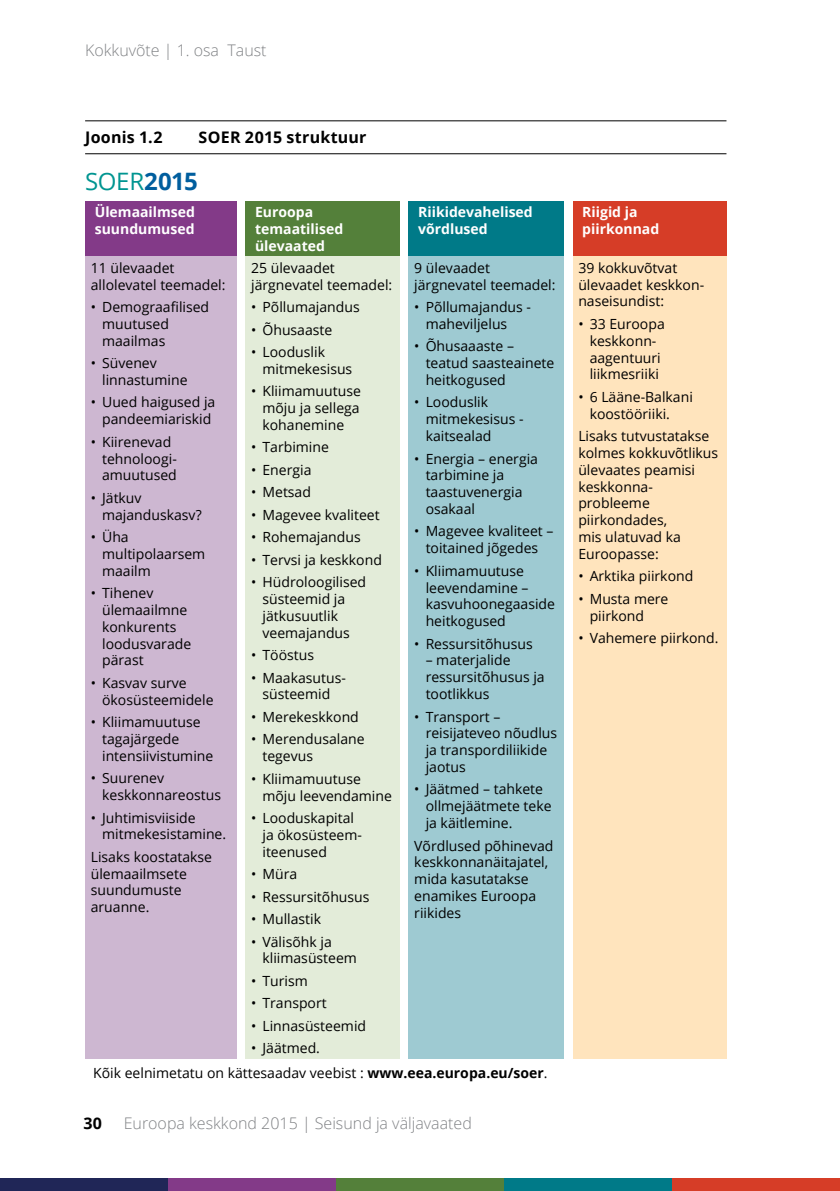
<style>
.page{position:relative;width:840px;height:1191px;background:#fff}
.page>*{position:absolute;margin:0;border:0;box-sizing:border-box;transform-origin:0 0}
.t1{font:24px "Open Sans";color:#009591}
.t2{font:300 16px "Open Sans";color:#808285}
.t3{font:700 16px "Open Sans";letter-spacing:.015em;color:#000}
.t4{font:14px/16.8px "Open Sans";color:#000}
.t5{font:700 14px/16.8px "Open Sans";color:#fff}
.s1{font-weight:700;color:#005e9e}
.s2{font-weight:700}
</style>
<div class="page">
<div style="left:0;top:1178px;width:168px;height:13px;background:#202657"></div>
<div style="left:168px;top:1178px;width:168px;height:13px;background:#833a88"></div>
<div style="left:336px;top:1178px;width:167px;height:13px;background:#54803a"></div>
<div style="left:503px;top:1178px;width:168px;height:13px;background:#007a88"></div>
<div style="left:671px;top:1178px;width:168px;height:13px;background:#d63d27"></div>
<hr style="left:85px;top:120px;width:641px;height:1px;background:#000">
<hr style="left:85px;top:153px;width:641px;height:1px;background:#000">
<div style="left:85px;top:201px;width:152px;height:55px;background:#833a88"></div>
<div style="left:245px;top:201px;width:155px;height:55px;background:#54803a"></div>
<div style="left:408px;top:201px;width:156px;height:55px;background:#007a88"></div>
<div style="left:572px;top:201px;width:154px;height:55px;background:#d63d27"></div>
<div style="left:85px;top:256px;width:152px;height:802px;background:#cdb7d1"></div>
<div style="left:245px;top:256px;width:155px;height:802px;background:#e3ecd9"></div>
<div style="left:408px;top:256px;width:156px;height:802px;background:#9ecad2"></div>
<div style="left:572px;top:256px;width:154px;height:802px;background:#ffe4bd"></div>
<p class="t2" style="left:85px;top:39px;width:183px">Kokkuvõte | 1. osa Taust</p>
<p class="t3" style="left:85px;top:126px;width:79px">Joonis 1.2</p>
<p class="t3" style="left:198px;top:126px;width:169px">SOER 2015 struktuur</p>
<h1 class="t1" style="left:85px;top:165px;width:114px">SOER<span class="s1">2015</span></h1>
<p class="t5" style="left:95px;top:203px;width:102px">Ülemaailmsed suundumused</p>
<p class="t5" style="left:255px;top:203px;width:89px">Euroopa temaatilised ülevaated</p>
<p class="t5" style="left:418px;top:203px;width:116px">Riikidevahelised võrdlused</p>
<p class="t5" style="left:582px;top:203px;width:78px">Riigid ja piirkonnad</p>
<p class="t4" style="left:91px;top:259px;width:136px">11 ülevaadet allolevatel teemadel:</p>
<p class="t4" style="left:102px;top:298px;width:108px;text-indent:-11px">• Demograafilised muutused maailmas</p>
<p class="t4" style="left:102px;top:354px;width:87px;text-indent:-11px">• Süvenev linnastumine</p>
<p class="t4" style="left:91px;top:393px;width:126px;text-align:center">• Uued haigused ja pandeemiariskid</p>
<p class="t4" style="left:102px;top:433px;width:76px;text-indent:-11px">• Kiirenevad tehnoloogi&shy;amuutused</p>
<p class="t4" style="left:102px;top:489px;width:101px;text-indent:-11px">• Jätkuv majanduskasv?</p>
<p class="t4" style="left:102px;top:528px;width:105px;text-indent:-11px">• Üha multipolaarsem maailm</p>
<p class="t4" style="left:102px;top:584px;width:91px;text-indent:-11px">• Tihenev ülemaailmne konkurents loodusvarade pärast</p>
<p class="t4" style="left:102px;top:674px;width:113px;text-indent:-11px">• Kasvav surve ökosüsteemidele</p>
<p class="t4" style="left:102px;top:713px;width:113px;text-indent:-11px">• Kliimamuutuse tagajärgede intensiivistumine</p>
<p class="t4" style="left:102px;top:769px;width:120px;text-indent:-11px">• Suurenev keskkonnareostus</p>
<p class="t4" style="left:102px;top:808px;width:125px;text-indent:-11px">• Juhtimisviiside mitmekesistamine.</p>
<p class="t4" style="left:91px;top:848px;width:123px">Lisaks koostatakse ülemaailmsete suundumuste aruanne.</p>
<p class="t4" style="left:251px;top:259px;width:143px">25 ülevaadet järgnevatel teemadel:</p>
<p class="t4" style="left:251px;top:298px;width:110px">• Põllumajandus</p>
<p class="t4" style="left:251px;top:321px;width:83px">• Õhusaaste</p>
<p class="t4" style="left:262px;top:343px;width:91px;text-indent:-11px">• Looduslik mitmekesisus</p>
<p class="t4" style="left:262px;top:382px;width:100px;text-align:justify;text-indent:-11px">• Kliimamuutuse mõju ja sellega kohanemine</p>
<p class="t4" style="left:251px;top:438px;width:79px">• Tarbimine</p>
<p class="t4" style="left:251px;top:461px;width:62px">• Energia</p>
<p class="t4" style="left:251px;top:483px;width:61px">• Metsad</p>
<p class="t4" style="left:251px;top:506px;width:130px">• Magevee kvaliteet</p>
<p class="t4" style="left:251px;top:528px;width:111px">• Rohemajandus</p>
<p class="t4" style="left:251px;top:551px;width:132px">• Tervsi ja keskkond</p>
<p class="t4" style="left:262px;top:573px;width:105px;text-indent:-11px">• Hüdroloogilised süsteemid ja jätkusuutlik veemajandus</p>
<p class="t4" style="left:251px;top:646px;width:64px">• Tööstus</p>
<p class="t4" style="left:251px;top:669px;width:96px;text-align:center">• Maakasutus&shy;süsteemid</p>
<p class="t4" style="left:251px;top:708px;width:109px">• Merekeskkond</p>
<p class="t4" style="left:262px;top:730px;width:104px;text-indent:-11px">• Merendusalane tegevus</p>
<p class="t4" style="left:262px;top:770px;width:131px;text-indent:-11px">• Kliimamuutuse mõju leevendamine</p>
<p class="t4" style="left:262px;top:809px;width:101px;text-indent:-11px">• Looduskapital ja ökosüsteem&shy;iteenused</p>
<p class="t4" style="left:251px;top:865px;width:48px">• Müra</p>
<p class="t4" style="left:251px;top:887px;width:120px">• Ressursitõhusus</p>
<p class="t4" style="left:251px;top:910px;width:71px">• Mullastik</p>
<p class="t4" style="left:262px;top:932px;width:96px;text-indent:-11px">• Välisõhk ja kliimasüsteem</p>
<p class="t4" style="left:251px;top:972px;width:58px">• Turism</p>
<p class="t4" style="left:251px;top:994px;width:77px">• Transport</p>
<p class="t4" style="left:251px;top:1017px;width:116px">• Linnasüsteemid</p>
<p class="t4" style="left:251px;top:1039px;width:70px">• Jäätmed.</p>
<p class="t4" style="left:414px;top:259px;width:143px">9 ülevaadet järgnevatel teemadel:</p>
<p class="t4" style="left:425px;top:298px;width:107px;text-indent:-11px">• Põllumajandus - maheviljelus</p>
<p class="t4" style="left:425px;top:337px;width:130px;text-indent:-11px">• Õhusaaaste – teatud saasteainete heitkogused</p>
<p class="t4" style="left:425px;top:393px;width:99px;text-indent:-11px">• Looduslik mitmekesisus - kaitsealad</p>
<p class="t4" style="left:425px;top:450px;width:114px;text-indent:-11px">• Energia – energia tarbimine ja taastuvenergia osakaal</p>
<p class="t4" style="left:414px;top:522px;width:141px;text-align:center">• Magevee kvaliteet – toitained jõgedes</p>
<p class="t4" style="left:425px;top:562px;width:131px;text-indent:-11px">• Kliimamuutuse leevendamine – kasvuhoonegaaside heitkogused</p>
<p class="t4" style="left:414px;top:635px;width:120px">• Ressursitõhusus</p>
<p class="t4" style="left:425px;top:651px;width:120px">– materjalide ressursitõhusus ja tootlikkus</p>
<p class="t4" style="left:425px;top:707px;width:133px;text-indent:-11px">• Transport – reisijateveo nõudlus ja transpordiliikide jaotus</p>
<p class="t4" style="left:425px;top:780px;width:127px;text-indent:-11px">• Jäätmed – tahkete ollmejäätmete teke ja käitlemine.</p>
<p class="t4" style="left:414px;top:836px;width:140px">Võrdlused põhinevad keskkonnanäitajatel, mida kasutatakse enamikes Euroopa riikides</p>
<p class="t4" style="left:578px;top:259px;width:127px">39 kokkuvõtvat ülevaadet keskkon&shy;naseisundist:</p>
<p class="t4" style="left:578px;top:315px;width:88px;text-align:center">• 33 Euroopa keskkonn&shy;aagentuuri liikmesriiki</p>
<p class="t4" style="left:589px;top:388px;width:105px;text-indent:-11px">• 6 Lääne-Balkani koostööriiki.</p>
<p class="t4" style="left:578px;top:427px;width:141px">Lisaks tutvustatakse kolmes kokkuvõtlikus ülevaates peamisi keskkonna&shy;probleeme piirkondades,<br>mis ulatuvad ka<br>Euroopasse:</p>
<p class="t4" style="left:578px;top:567px;width:116px">• Arktika piirkond</p>
<p class="t4" style="left:589px;top:590px;width:80px;text-indent:-11px">• Musta mere piirkond</p>
<p class="t4" style="left:578px;top:629px;width:142px">• Vahemere piirkond.</p>
<p class="t4" style="left:93px;top:1063px;width:455px">Kõik eelnimetatu on kättesaadav veebist : <span class="s2">www.eea.europa.eu/soer</span>.</p>
<p class="t3" style="left:84px;top:1111px;width:20px">30</p>
<p class="t2" style="left:124px;top:1112px;width:349px">Euroopa keskkond 2015 | Seisund ja väljavaated</p>
</div>
